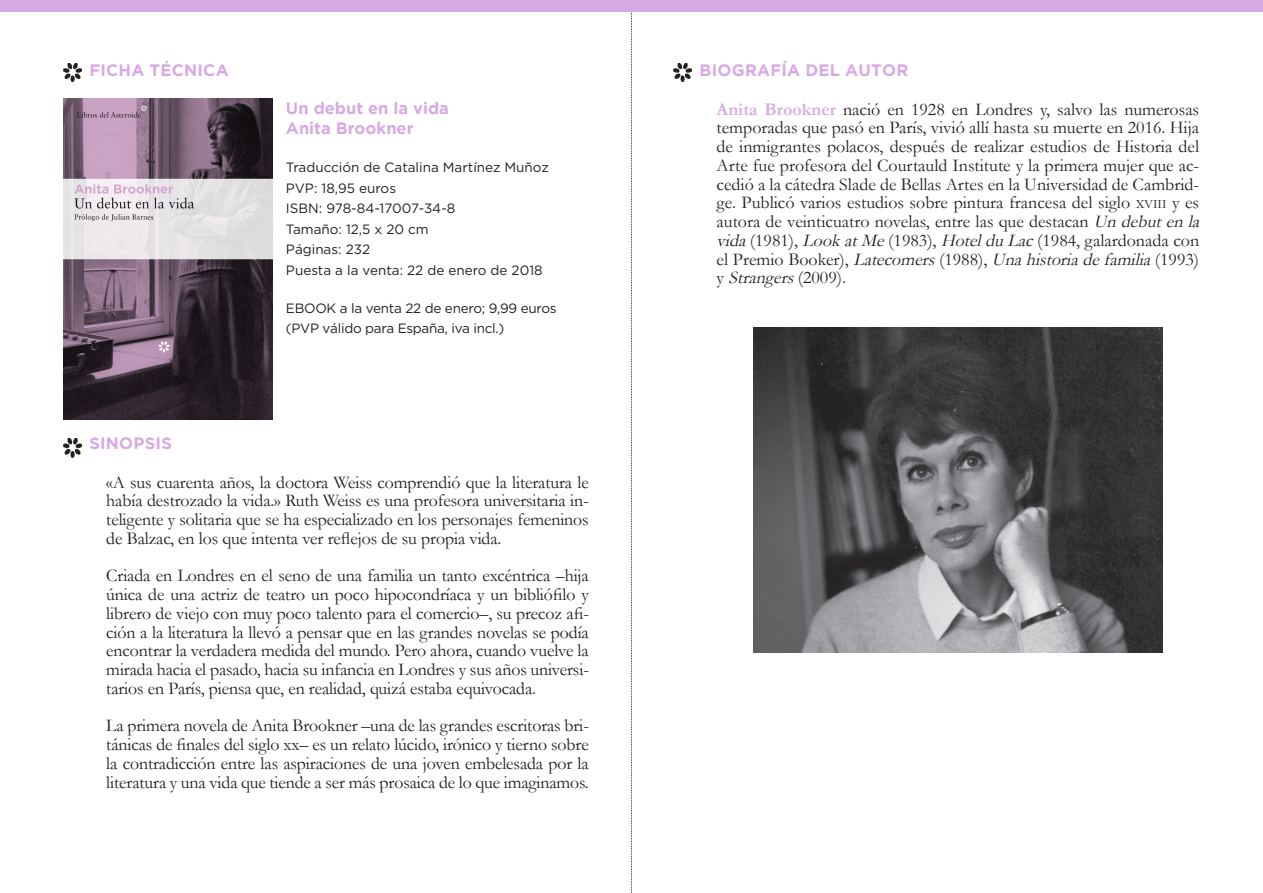
<style>
.page{position:relative;width:1263px;height:893px;background:#fff}
.page>*{position:absolute;margin:0;border:0;box-sizing:border-box;transform-origin:0 0}
.t1{font:18px/18.8px "Garamond";color:#231f20;text-align:justify}
.t2{font:700 16.5px/19.8px "Gotham";letter-spacing:.015em;color:#d8aae3}
.t3{font:13.5px/20.4px "Gotham";color:#231f20}
.t4{font:13.5px/20.4px "Gotham";letter-spacing:-.02em;color:#231f20}
.s1{font-weight:700;color:#d8aae3}
.s2{font-size:12.6px}
.s3{font-style:italic}
</style>
<div class="page">
<svg style="left:631px;top:12px;width:1px;height:881px"></svg>
<div style="left:0;top:0;width:1263px;height:12px;background:#d8aae3"></div>
<img style="left:673px;top:63px;width:18px;height:19px">
<img style="left:63px;top:63px;width:18px;height:19px">
<img style="left:63px;top:439px;width:18px;height:19px">
<img style="left:64px;top:99px;width:208px;height:321px">
<img style="left:754px;top:327px;width:408px;height:326px">
<p class="t2" style="left:89px;top:60px;width:141px">FICHA TÉCNICA</p>
<p class="t2" style="left:286px;top:98px;width:165px">Un debut en la vida<br>Anita Brookner</p>
<p class="t3" style="left:286px;top:157px;width:264px">Traducción de Catalina Martínez Muñoz<br>PVP: 18,95 euros<br>ISBN: 978-84-17007-34-8<br>Tamaño: 12,5 x 20 cm<br>Páginas: 232<br>Puesta a la venta: 22 de enero de 2018</p>
<p class="t4" style="left:286px;top:298px;width:272px">EBOOK a la venta 22 de enero; 9,99 euros (PVP válido para España, iva incl.)</p>
<p class="t2" style="left:89px;top:433px;width:84px">SINOPSIS</p>
<p class="t1" style="left:106px;top:472px;width:485px">«A sus cuarenta años, la doctora Weiss comprendió que la literatura le había destrozado la vida.» Ruth Weiss es una profesora universitaria in&shy;teligente y solitaria que se ha especializado en los personajes femeninos de Balzac, en los que intenta ver reflejos de su propia vida.</p>
<p class="t1" style="left:106px;top:566px;width:485px">Criada en Londres en el seno de una familia un tanto excéntrica –hija única de una actriz de teatro un poco hipocondríaca y un bibliófilo y librero de viejo con muy poco talento para el comercio–, su precoz afi&shy;ción a la literatura la llevó a pensar que en las grandes novelas se podía encontrar la verdadera medida del mundo. Pero ahora, cuando vuelve la mirada hacia el pasado, hacia su infancia en Londres y sus años universi&shy;tarios en París, piensa que, en realidad, quizá estaba equivocada.</p>
<p class="t1" style="left:106px;top:716px;width:485px">La primera novela de Anita Brookner –una de las grandes escritoras bri&shy;tánicas de finales del siglo xx– es un relato lúcido, irónico y tierno sobre la contradicción entre las aspiraciones de una joven embelesada por la literatura y una vida que tiende a ser más prosaica de lo que imaginamos.</p>
<p class="t2" style="left:700px;top:60px;width:210px">BIOGRAFÍA DEL AUTOR</p>
<p class="t1" style="left:716px;top:99px;width:489px;text-align:left"><span class="s1">Anita Brookner</span> nació en 1928 en Londres y, salvo las numerosas temporadas que pasó en París, vivió allí hasta su muerte en 2016. Hija de inmigrantes polacos, después de realizar estudios de Historia del Arte fue profesora del Courtauld Institute y la primera mujer que ac&shy;cedió a la cátedra Slade de Bellas Artes en la Universidad de Cambrid&shy;ge. Publicó varios estudios sobre pintura francesa del siglo <span class="s2">xviii</span> y es autora de veinticuatro novelas, entre las que destacan <span class="s3">Undebutenla vida</span>(1981), <span class="s3">LookatMe</span>(1983), <span class="s3">HotelduLac</span>(1984, galardonada con el Premio Booker), <span class="s3">Latecomers</span>(1988), <span class="s3">Unahistoriadefamilia</span>(1993) y <span class="s3">Strangers</span>( 2 0 0 9 ) .</p>
</div>
